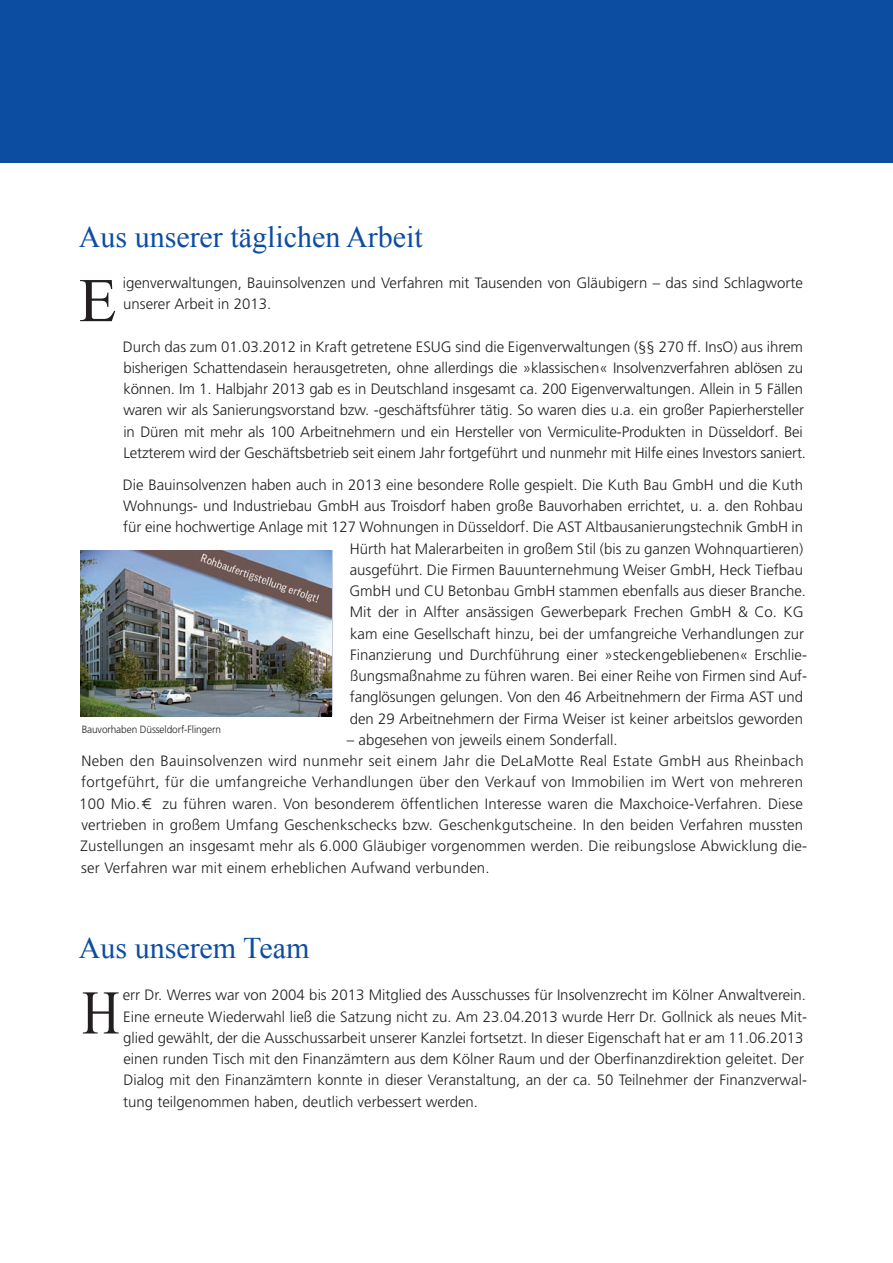
<style>
.page{position:relative;width:893px;height:1263px;background:#fff}
.page>*{position:absolute;margin:0;border:0;box-sizing:border-box;transform-origin:0 0}
.t1{font:62.1px "Times New Roman";color:#231f20}
.t2{font:62.1px "Times New Roman";color:#231f20;scale:.84 1}
.t3{font:30px "Times New Roman";color:#0d4da1}
.t4{font:300 15px/21.3px "Frutiger";color:#231f20}
.t5{font:300 15px/21.3px "Frutiger";letter-spacing:.02em;color:#231f20}
.t6{font:300 10.5px "Frutiger";letter-spacing:-.01em;color:#231f20;scale:.96 1}
</style>
<div class="page">
<div style="left:0;top:0;width:893px;height:163px;background:#0d4da1"></div>
<img style="left:81px;top:551px;width:251px;height:165px">
<h2 class="t3" style="left:79px;top:217px;width:346px">Aus unserer täglichen Arbeit</h2>
<h1 class="t1" style="left:79px;top:259px;width:39px">E</h1>
<p class="t4" style="left:123px;top:272px;width:682px">igenverwaltungen, Bauinsolvenzen und Verfahren mit Tausenden von Gläubigern – das sind Schlagworte unserer Arbeit in 2013.</p>
<p class="t4" style="left:123px;top:336px;width:685px">Durch das zum 01.03.2012 in Kraft getretene ESUG sind die Eigenverwaltungen (§§ 270 ff. InsO) aus ihrem bisherigen Schattendasein herausgetreten, ohne allerdings die »klassischen« Insolvenzverfahren ablösen zu können. Im 1. Halbjahr 2013 gab es in Deutschland insgesamt ca. 200 Eigenverwaltungen. Allein in 5 Fällen waren wir als Sanierungsvorstand bzw. -geschäftsführer tätig. So waren dies u.a. ein großer Papierhersteller in Düren mit mehr als 100 Arbeitnehmern und ein Hersteller von Vermiculite-Produkten in Düsseldorf. Bei Letzterem wird der Geschäftsbetrieb seit einem Jahr fortgeführt und nunmehr mit Hilfe eines Investors saniert.</p>
<p class="t4" style="left:123px;top:474px;width:686px;text-align:right">Die Bauinsolvenzen haben auch in 2013 eine besondere Rolle gespielt. Die Kuth Bau GmbH und die Kuth Wohnungs- und Industriebau GmbH aus Troisdorf haben große Bauvorhaben errichtet, u. a. den Rohbau für eine hochwertige Anlage mit 127 Wohnungen in Düsseldorf. Die AST Altbausanierungstechnik GmbH in Hürth hat Malerarbeiten in großem Stil (bis zu ganzen Wohnquartieren)<br>ausgeführt. Die Firmen Bauunternehmung Weiser GmbH, Heck Tiefbau<br>GmbH und CU Betonbau GmbH stammen ebenfalls aus dieser Branche.<br>Mit der in Alfter ansässigen Gewerbepark Frechen GmbH &amp; Co. KG<br>kam eine Gesellschaft hinzu, bei der umfangreiche Verhandlungen zur<br>Finanzierung und Durchführung einer »steckengebliebenen« Erschlie-<br>ßungsmaßnahme zu führen waren. Bei einer Reihe von Firmen sind Auf-<br>fanglösungen gelungen. Von den 46 Arbeitnehmern der Firma AST und<br>den 29 Arbeitnehmern der Firma Weiser ist keiner arbeitslos geworden</p>
<p class="t5" style="left:79px;top:729px;width:726px;text-indent:268px">– abgesehen von jeweils einem Sonderfall.<br>Neben den Bauinsolvenzen wird nunmehr seit einem Jahr die DeLaMotte Real Estate GmbH aus Rheinbach fortgeführt, für die umfangreiche Verhandlungen über den Verkauf von Immobilien im Wert von mehreren 100 Mio.=C</p>
<p class="t6" style="left:82px;top:723px;width:147px">Bauvorhaben Düsseldorf-Flingern</p>
<p class="t4" style="left:81px;top:793px;width:728px;text-indent:82px">zu führen waren. Von besonderem öffentlichen Interesse waren die Maxchoice-Verfahren. Diese vertrieben in großem Umfang Geschenkschecks bzw. Geschenkgutscheine. In den beiden Verfahren mussten Zustellungen an insgesamt mehr als 6.000 Gläubiger vorgenommen werden. Die reibungslose Abwicklung die&shy;ser Verfahren war mit einem erheblichen Aufwand verbunden.</p>
<h2 class="t3" style="left:79px;top:927px;width:232px">Aus unserem Team</h2>
<h1 class="t2" style="left:82px;top:971px;width:46px">H</h1>
<p class="t4" style="left:123px;top:984px;width:686px">err Dr. Werres war von 2004 bis 2013 Mitglied des Ausschusses für Insolvenzrecht im Kölner Anwaltverein.<br>Eine erneute Wiederwahl ließ die Satzung nicht zu. Am 23.04.2013 wurde Herr Dr. Gollnick als neues Mit&shy;glied gewählt, der die Ausschussarbeit unserer Kanzlei fortsetzt. In dieser Eigenschaft hat er am 11.06.2013 einen runden Tisch mit den Finanzämtern aus dem Kölner Raum und der Oberfinanzdirektion geleitet. Der Dialog mit den Finanzämtern konnte in dieser Veranstaltung, an der ca. 50 Teilnehmer der Finanzverwal&shy;tung teilgenommen haben, deutlich verbessert werden.</p>
</div>
